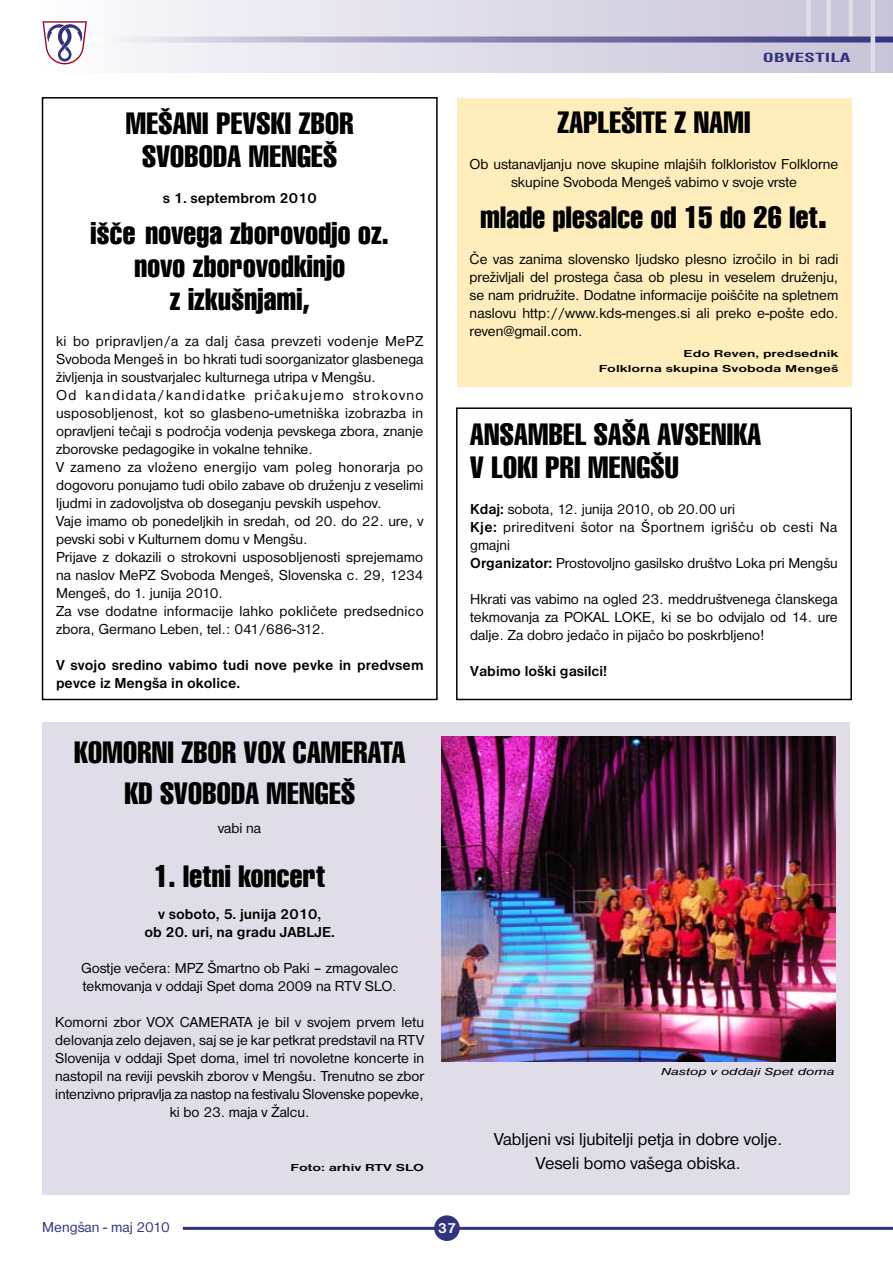
<style>
.page{position:relative;width:893px;height:1263px;background:#fff}
.page>*{position:absolute;margin:0;border:0;box-sizing:border-box;transform-origin:0 0}
.t1{font:extra-condensed 30px/33px "Swiss 911 BT";letter-spacing:.01em;color:#000;text-align:center}
.t2{font:18px/24px "Nimbus San DEE";color:#000;text-align:center}
.t3{font:15px/18px "Nimbus San DEE";color:#000}
.t4{font:700 15px/18px "Nimbus San DEE";color:#000}
.t5{font:15px "Nimbus San DEE";color:#32327f}
.t6{font:700 15px "Nimbus San DEE";color:#fff}
.t7{font:700 condensed 13.8px "Nimbus San DEE";color:#32327f;scale:2 1}
.t8{font:700 10.5px/15px "Nimbus San DEE";color:#000;text-align:right;scale:1.43 1}
.t9{font:italic 10.5px "Nimbus San DEE";color:#000;scale:1.43 1}
.s1{font-size:40.5px}
.s2{font-weight:700}
</style>
<div class="page">
<div style="left:43px;top:0;width:850px;height:72px;background:linear-gradient(to right,#fbfafc,#c5c1d7)"></div>
<div style="left:806px;top:0;width:5px;height:41px;background:#e0dde9"></div>
<div style="left:826px;top:0;width:5px;height:41px;background:#e0dde9"></div>
<div style="left:848px;top:0;width:5px;height:41px;background:#e0dde9"></div>
<svg style="left:87px;top:37px;width:806px;height:6px;background:#9792b9"></svg>
<hr style="left:871px;top:0;width:4px;height:72px;background:#e0dde9">
<hr style="left:183px;top:1227px;width:710px;height:3px;background:#32327f">
<div style="left:434px;top:1215px;width:26px;height:26px;background:#32327f;border-radius:50%"></div>
<svg style="left:43px;top:21px;width:44px;height:43px"></svg>
<div style="left:43px;top:722px;width:807px;height:473px;background:#e0dde9"></div>
<div style="left:42px;top:97px;width:396px;height:603px;border:2px solid #000"></div>
<div style="left:456px;top:407px;width:396px;height:293px;border:2px solid #000"></div>
<img style="left:441px;top:736px;width:395px;height:326px">
<div style="left:457px;top:98px;width:394px;height:288px;background:#ffeebc"></div>
<h1 class="t1" style="left:126px;top:107px;width:229px">MEŠANI PEVSKI ZBOR<br>SVOBODA MENGEŠ</h1>
<p class="t4" style="left:163px;top:189px;width:156px">s 1. septembrom 2010</p>
<h1 class="t1" style="left:90px;top:217px;width:300px">išče novega zborovodjo oz. novo zborovodkinjo<br>z izkušnjami,</h1>
<p class="t3" style="left:56px;top:332px;width:369px">ki bo pripravljen/a za dalj časa prevzeti vodenje MePZ Svoboda Mengeš in bo hkrati tudi soorganizator glasbenega življenja in soustvarjalec kulturnega utripa v Mengšu.<br>Od kandidata/kandidatke pričakujemo strokovno usposobljenost, kot so glasbeno-umetniška izobrazba in opravljeni tečaji s področja vodenja pevskega zbora, znanje zborovske pedagogike in vokalne tehnike.<br>V zameno za vloženo energijo vam poleg honorarja po dogovoru ponujamo tudi obilo zabave ob druženju z veselimi ljudmi in zadovoljstva ob doseganju pevskih uspehov.<br>Vaje imamo ob ponedeljkih in sredah, od 20. do 22. ure, v pevski sobi v Kulturnem domu v Mengšu.<br>Prijave z dokazili o strokovni usposobljenosti sprejemamo na naslov MePZ Svoboda Mengeš, Slovenska c. 29, 1234<br>Mengeš, do 1. junija 2010.<br>Za vse dodatne informacije lahko pokličete predsednico zbora, Germano Leben, tel.: 041/686-312.</p>
<p class="t4" style="left:56px;top:656px;width:369px">V svojo sredino vabimo tudi nove pevke in predvsem pevce iz Mengša in okolice.</p>
<p class="t7" style="left:763px;top:50px;width:45px">OBVESTILA</p>
<h1 class="t1" style="left:557px;top:107px;width:195px">ZAPLEŠITE Z NAMI</h1>
<p class="t3" style="left:470px;top:156px;width:370px;text-align:center">Ob ustanavljanju nove skupine mlajših folkloristov Folklorne skupine Svoboda Mengeš vabimo v svoje vrste</p>
<h1 class="t1" style="left:481px;top:201px;width:348px">mlade plesalce od 15 do 26 let<span class="s1">.</span></h1>
<p class="t3" style="left:470px;top:250px;width:371px;text-align:justify">Če vas zanima slovensko ljudsko plesno izročilo in bi radi preživljali del prostega časa ob plesu in veselem druženju, se nam pridružite. Dodatne informacije poiščite na spletnem naslovu http://www.kds-menges.si ali preko e-pošte edo. reven@gmail.com.</p>
<p class="t8" style="left:599px;top:346px;width:169px">Edo Reven, predsednik<br>Folklorna skupina Svoboda Mengeš</p>
<h1 class="t1" style="left:470px;top:418px;width:292px;text-align:left;text-indent:124px">SAŠA AVSENIKA v Loki pri Mengšu</h1>
<p class="t3" style="left:470px;top:500px;width:369px"><span class="s2">Kdaj:</span> sobota, 12. junija 2010, ob 20.00 uri<br><span class="s2">Kje:</span> prireditveni šotor na Športnem igrišču ob cesti Na gmajni<br><span class="s2">Organizator:</span> Prostovoljno gasilsko društvo Loka pri Mengšu</p>
<p class="t3" style="left:470px;top:590px;width:369px;text-align:justify">Hkrati vas vabimo na ogled 23. meddruštvenega članskega tekmovanja za POKAL LOKE, ki se bo odvijalo od 14. ure dalje. Za dobro jedačo in pijačo bo poskrbljeno!</p>
<p class="t4" style="left:470px;top:662px;width:138px">Vabimo loški gasilci!</p>
<h1 class="t1" style="left:470px;top:418px;width:30px">Ansambel</h1>
<h1 class="t1" style="left:74px;top:732px;width:333px;line-height:40.5px">KOMORNI ZBOR VOX CAMERATA<br>KD SVOBODA MENGEŠ</h1>
<p class="t3" style="left:218px;top:819px;width:45px">vabi na</p>
<h1 class="t1" style="left:154px;top:860px;width:173px">1. letni koncert</h1>
<p class="t4" style="left:144px;top:905px;width:192px;text-align:center">v soboto, 5. junija 2010,<br>ob 20. uri, na gradu JABLJE.</p>
<p class="t3" style="left:81px;top:959px;width:319px">Gostje večera: MPZ Šmartno ob Paki – zmagovalec tekmovanja v oddaji Spet doma 2009 na RTV SLO.</p>
<p class="t3" style="left:55px;top:1013px;width:370px;text-align:center">Komorni zbor VOX CAMERATA je bil v svojem prvem letu delovanja zelo dejaven, saj se je kar petkrat predstavil na RTV Slovenija v oddaji Spet doma, imel tri novoletne koncerte in nastopil na reviji pevskih zborov v Mengšu. Trenutno se zbor intenzivno pripravlja za nastop na festivalu Slovenske popevke, ki bo 23. maja v Žalcu.</p>
<p class="t8" style="left:290px;top:1160px;width:95px">Foto: arhiv RTV SLO</p>
<p class="t5" style="left:42px;top:1219px;width:129px">Mengšan - maj 2010</p>
<p class="t6" style="left:438px;top:1219px;width:20px">37</p>
<p class="t9" style="left:661px;top:1066px;width:123px">Nastop v oddaji Spet doma</p>
<p class="t2" style="left:494px;top:1127px;width:290px">Vabljeni vsi ljubitelji petja in dobre volje.<br>Veseli bomo vašega obiska.</p>
</div>
